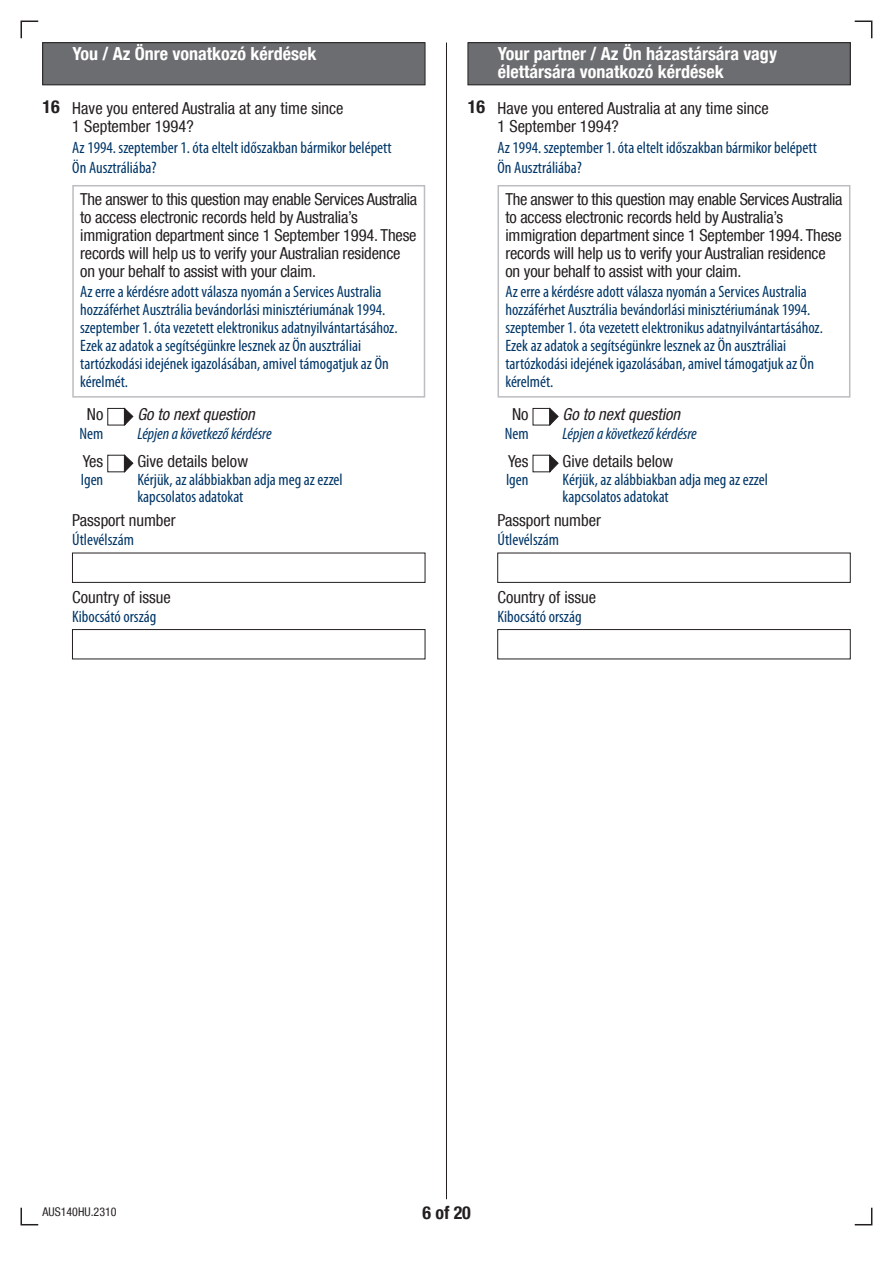
<style>
.page{position:relative;width:893px;height:1263px;background:#fff}
.page>*{position:absolute;margin:0;border:0;box-sizing:border-box;transform-origin:0 0}
.t1{font:700 condensed 18px/18px "Helvetica Neue LT Com";color:#fff}
.t2{font:700 condensed 18px "Helvetica Neue LT Com";color:#231f20}
.t3{font:condensed 16.5px/18px "Myriad Pro";color:#003667}
.t4{font:condensed 16.5px/18px "Helvetica Neue LT Com";letter-spacing:-.01em;color:#231f20}
.t5{font:italic condensed 16.5px "Myriad Pro";color:#003667}
.t6{font:italic condensed 16.5px "Helvetica Neue LT Com";color:#231f20}
.t7{font:condensed 12px "Helvetica Neue LT Com";color:#231f20}
.s1{font-weight:700;font-size:18px}
</style>
<div class="page">
<hr style="left:446px;top:43px;width:1px;height:1156px;background:#231f20">
<svg style="left:20px;top:20px;width:19px;height:19px"></svg>
<svg style="left:854px;top:20px;width:19px;height:19px"></svg>
<svg style="left:854px;top:1207px;width:19px;height:19px"></svg>
<svg style="left:20px;top:1207px;width:19px;height:19px"></svg>
<div style="left:43px;top:43px;width:382px;height:42px;background:#6c6d70"></div>
<div style="left:43px;top:43px;width:382px;height:42px;border:1px solid #231f20"></div>
<div style="left:468px;top:43px;width:382px;height:42px;background:#6c6d70"></div>
<div style="left:468px;top:43px;width:382px;height:42px;border:1px solid #231f20"></div>
<div style="left:72px;top:185px;width:353px;height:213px;border:2px solid #bcbdc0"></div>
<div style="left:497px;top:185px;width:353px;height:213px;border:2px solid #bcbdc0"></div>
<div style="left:72px;top:553px;width:353px;height:30px;border:1px solid #231f20"></div>
<div style="left:497px;top:553px;width:353px;height:30px;border:1px solid #231f20"></div>
<div style="left:72px;top:629px;width:353px;height:30px;border:1px solid #231f20"></div>
<div style="left:497px;top:629px;width:353px;height:30px;border:1px solid #231f20"></div>
<svg style="left:124px;top:455px;width:9px;height:17px"></svg>
<div style="left:533px;top:455px;width:17px;height:17px;border:1px solid #231f20"></div>
<svg style="left:550px;top:455px;width:9px;height:17px"></svg>
<div style="left:108px;top:408px;width:17px;height:17px;border:1px solid #231f20"></div>
<svg style="left:124px;top:408px;width:9px;height:18px"></svg>
<div style="left:533px;top:408px;width:17px;height:17px;border:1px solid #231f20"></div>
<svg style="left:550px;top:408px;width:9px;height:18px"></svg>
<p class="t1" style="left:73px;top:45px;width:245px">You / Az Önre vonatkozó kérdések</p>
<p class="t1" style="left:498px;top:45px;width:281px">Your partner / Az Ön házastársára vagy élettársára vonatkozó kérdések</p>
<p class="t4" style="left:43px;top:99px;width:303px"><span class="s1">16</span> Have you entered Australia at any time since</p>
<p class="t2" style="left:468px;top:96px;width:19px">16</p>
<p class="t4" style="left:72px;top:117px;width:123px">1 September 1994?</p>
<p class="t3" style="left:72px;top:138px;width:321px;line-height:19.5px">Az 1994. szeptember 1. óta eltelt időszakban bármikor belépett<br>Ön Ausztráliába?</p>
<p class="t4" style="left:497px;top:99px;width:273px">Have you entered Australia at any time since<br>1 September 1994?</p>
<p class="t3" style="left:497px;top:138px;width:321px;line-height:19.5px">Az 1994. szeptember 1. óta eltelt időszakban bármikor belépett<br>Ön Ausztráliába?</p>
<p class="t4" style="left:80px;top:190px;width:339px">The answer to this question may enable Services Australia to access electronic records held by Australia’s immigration department since 1 September 1994. These records will help us to verify your Australian residence on your behalf to assist with your claim.</p>
<p class="t3" style="left:80px;top:282px;width:319px">Az erre a kérdésre adott válasza nyomán a Services Australia hozzáférhet Ausztrália bevándorlási minisztériumának 1994. szeptember 1. óta vezetett elektronikus adatnyilvántartásához.<br>Ezek az adatok a segítségünkre lesznek az Ön ausztráliai tartózkodási idejének igazolásában, amivel támogatjuk az Ön kérelmét.</p>
<p class="t4" style="left:505px;top:190px;width:339px">The answer to this question may enable Services Australia to access electronic records held by Australia’s immigration department since 1 September 1994. These records will help us to verify your Australian residence on your behalf to assist with your claim.</p>
<p class="t3" style="left:505px;top:282px;width:319px">Az erre a kérdésre adott válasza nyomán a Services Australia hozzáférhet Ausztrália bevándorlási minisztériumának 1994. szeptember 1. óta vezetett elektronikus adatnyilvántartásához.<br>Ezek az adatok a segítségünkre lesznek az Ön ausztráliai tartózkodási idejének igazolásában, amivel támogatjuk az Ön kérelmét.</p>
<p class="t4" style="left:87px;top:405px;width:18px">No</p>
<p class="t3" style="left:80px;top:424px;width:25px">Nem</p>
<p class="t6" style="left:137px;top:404px;width:119px">Go to next question</p>
<p class="t5" style="left:137px;top:423px;width:136px">Lépjen a következő kérdésre</p>
<p class="t4" style="left:512px;top:405px;width:18px">No</p>
<p class="t3" style="left:505px;top:424px;width:25px">Nem</p>
<p class="t6" style="left:563px;top:404px;width:119px">Go to next question</p>
<p class="t5" style="left:563px;top:423px;width:136px">Lépjen a következő kérdésre</p>
<p class="t4" style="left:83px;top:452px;width:22px">Yes</p>
<p class="t3" style="left:81px;top:471px;width:24px">Igen</p>
<p class="t4" style="left:137px;top:452px;width:112px">Give details below</p>
<p class="t3" style="left:137px;top:471px;width:207px;line-height:16.5px">Kérjük, az alábbiakban adja meg az ezzel kapcsolatos adatokat</p>
<p class="t4" style="left:508px;top:452px;width:22px">Yes</p>
<p class="t3" style="left:506px;top:471px;width:24px">Igen</p>
<p class="t4" style="left:563px;top:452px;width:112px">Give details below</p>
<p class="t3" style="left:563px;top:471px;width:207px;line-height:16.5px">Kérjük, az alábbiakban adja meg az ezzel kapcsolatos adatokat</p>
<p class="t4" style="left:72px;top:511px;width:105px">Passport number</p>
<p class="t3" style="left:72px;top:530px;width:63px">Útlevélszám</p>
<p class="t4" style="left:497px;top:511px;width:105px">Passport number</p>
<p class="t3" style="left:497px;top:530px;width:63px">Útlevélszám</p>
<p class="t4" style="left:72px;top:588px;width:100px">Country of issue</p>
<p class="t3" style="left:72px;top:607px;width:86px">Kibocsátó ország</p>
<p class="t4" style="left:497px;top:588px;width:100px">Country of issue</p>
<p class="t3" style="left:497px;top:607px;width:86px">Kibocsátó ország</p>
<p class="t7" style="left:43px;top:1205px;width:76px">AUS140HU.2310</p>
<p class="t2" style="left:422px;top:1202px;width:50px">6 of 20</p>
</div>
